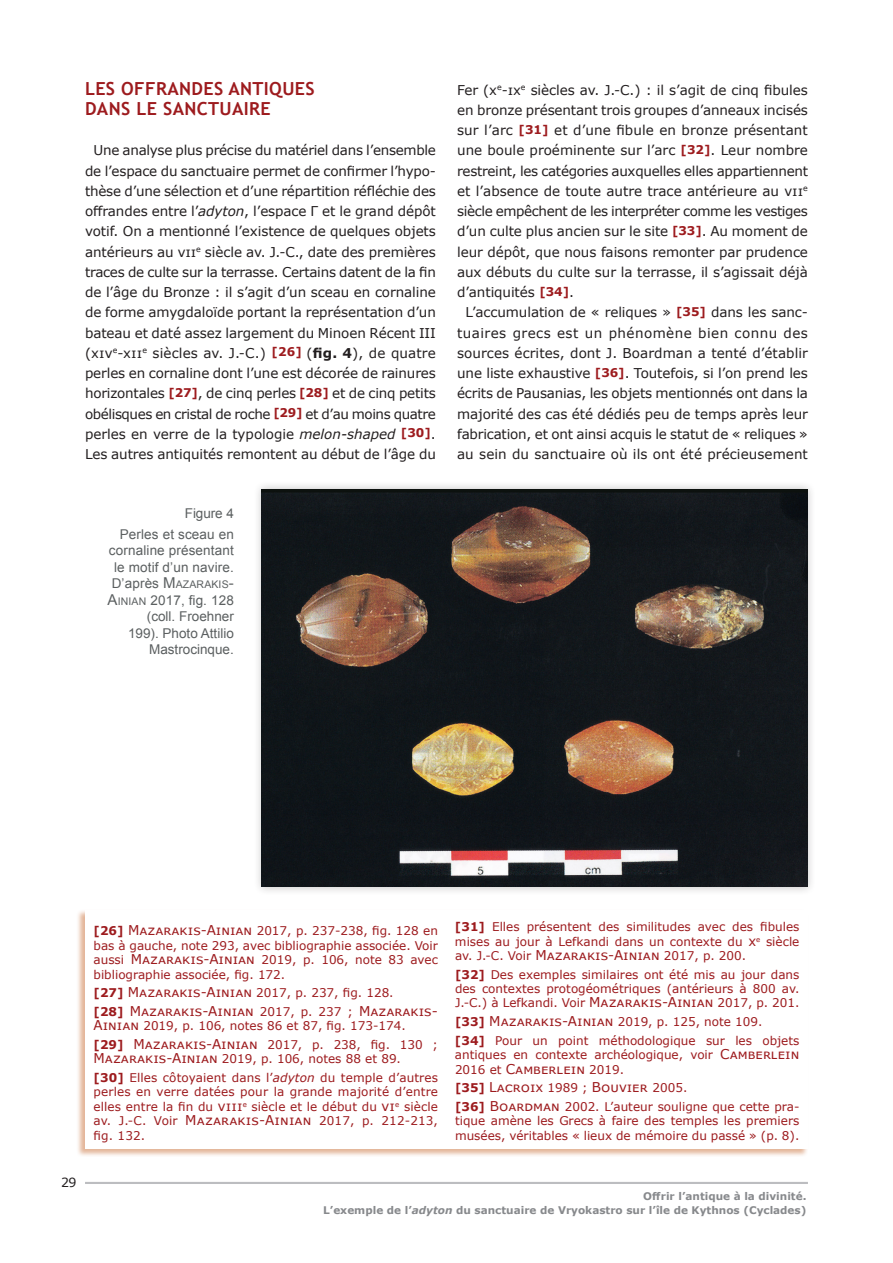
<style>
.page{position:relative;width:893px;height:1263px;background:#fff}
.page>*{position:absolute;margin:0;border:0;box-sizing:border-box;transform-origin:0 0}
.t1{font:700 18px/20.2px "Trebuchet MS";letter-spacing:.02em;color:#9d1b1e}
.t2{font:13.5px/20.2px "Verdana";letter-spacing:-.005em;color:#231f20;text-align:justify}
.t3{font:13.5px/16.5px "Arial";letter-spacing:.01em;color:#5b5f60;text-align:right}
.t4{font:13.5px "Verdana";color:#9d1b1e}
.t5{font:12.6px "Verdana";color:#231f20}
.t6{font:12px/14.4px "Verdana";color:#9d1b1e;text-align:justify}
.t7{font:700 10.5px/13.5px "Verdana";color:#87898c;text-align:right}
.t8{font:10.5px "Arial";letter-spacing:.015em;color:#5b5f60}
.s1{font-style:italic}
.s2{font-weight:700;font-size:12px;color:#9d1b1e}
.s3{font-weight:700}
.s4{font-size:13.5px}
.s5{font-size:15px}
.s6{font-size:10.5px}
.s7{font-weight:700;font-size:12px}
.s8{font-size:12px}
</style>
<div class="page">
<hr style="left:85px;top:1182px;width:723px;height:2px;background:#bcbdc0">
<div style="left:253px;top:480px;width:563px;height:416px;background:#231f20;opacity:.25"></div>
<img style="left:262px;top:489px;width:546px;height:398px">
<div style="left:76px;top:909px;width:732px;height:248px;background:#c86c33;opacity:.5"></div>
<div style="left:85px;top:910px;width:723px;height:238px;background:#fff"></div>
<h1 class="t1" style="left:85px;top:78px;width:231px">LES OFFRANDES ANTIQUES<br>DANS LE SANCTUAIRE</h1>
<p class="t2" style="left:85px;top:140px;width:352px;text-indent:9px">Une analyse plus précise du matériel dans l’ensemble de l’espace du sanctuaire permet de confirmer l’hypo&shy;thèse d’une sélection et d’une répartition réfléchie des offrandes entre l’<span class="s1">adyton</span>, l’espace Γ et le grand dépôt votif. On a mentionné l’existence de quelques objets antérieurs au vii<sup>e</sup> siècle av. J.-C., date des premières traces de culte sur la terrasse. Certains datent de la fin de l’âge du Bronze : il s’agit d’un sceau en cornaline de forme amygdaloïde portant la représentation d’un bateau et daté assez largement du Minoen Récent III (xiv<sup>e</sup>-xii<sup>e</sup> siècles av. J.-C.) <span class="s2">[26]</span> (<span class="s3">fig. 4</span>), de quatre perles en cornaline dont l’une est décorée de rainures horizontales <span class="s2">[27]</span>, de cinq perles <span class="s2">[28]</span> et de cinq petits obélisques en cristal de roche <span class="s2">[29]</span> et d’au moins quatre perles en verre de la typologie <span class="s1">melon-shaped</span> <span class="s2">[30]</span>.<br>Les autres antiquités remontent au début de l’âge du</p>
<p class="t3" style="left:120px;top:503px;width:116px;line-height:20.7px">Figure 4<br>Perles et sceau en</p>
<p class="t3" style="left:109px;top:542px;width:126px;text-align:center">cornaline présentant le motif d’un navire.</p>
<p class="t8" style="left:112px;top:578px;width:124px"><span class="s4">D’après</span> <span class="s5">M</span>AZARAKIS<span class="s5">-</span></p>
<p class="t3" style="left:108px;top:592px;width:128px"><span class="s5">A</span><span class="s6">INIAN</span> 2017, fig. 128 (coll. Froehner<br>199). Photo Attilio<br>Mastrocinque.</p>
<p class="t2" style="left:457px;top:79px;width:352px">Fer (x<sup>e</sup>-ix<sup>e</sup> siècles av. J.-C.) : il s’agit de cinq fibules en bronze présentant trois groupes d’anneaux incisés sur l’arc <span class="s2">[31]</span> et d’une fibule en bronze présentant une boule proéminente sur l’arc <span class="s2">[32]</span>. Leur nombre restreint, les catégories auxquelles elles appartiennent et l’absence de toute autre trace antérieure au vii<sup>e </sup>siècle empêchent de les interpréter comme les vestiges d’un culte plus ancien sur le site <span class="s2">[33]</span>. Au moment de leur dépôt, que nous faisons remonter par prudence aux débuts du culte sur la terrasse, il s’agissait déjà d’antiquités <span class="s2">[34]</span>.</p>
<p class="t2" style="left:457px;top:302px;width:352px;text-indent:9px">L’accumulation de « reliques » <span class="s2">[35]</span> dans les sanc&shy;tuaires grecs est un phénomène bien connu des sources écrites, dont J. Boardman a tenté d’établir une liste exhaustive <span class="s2">[36]</span>. Toutefois, si l’on prend les écrits de Pausanias, les objets mentionnés ont dans la majorité des cas été dédiés peu de temps après leur fabrication, et ont ainsi acquis le statut de « reliques » au sein du sanctuaire où ils ont été précieusement</p>
<p class="t5" style="left:61px;top:1173px;width:17px">29</p>
<p class="t6" style="left:94px;top:924px;width:346px"><span class="s3">[26]</span> <span class="s4">Mazarakis-Ainian</span> 2017, p. 237-238, fig. 128 en bas à gauche, note 293, avec bibliographie associée. Voir aussi <span class="s4">Mazarakis-Ainian</span> 2019, p. 106, note 83 avec bibliographie associée, fig. 172.</p>
<p class="t6" style="left:94px;top:985px;width:302px"><span class="s3">[27]</span> <span class="s4">Mazarakis-Ainian</span> 2017, p. 237, fig. 128.</p>
<p class="t4" style="left:94px;top:1002px;width:346px"><span class="s7">[28]</span> Mazarakis-Ainian <span class="s8">2017, p. 237 ;</span> Mazarakis-</p>
<p class="t6" style="left:94px;top:1016px;width:346px;line-height:18.6px"><span class="s4">Ainian</span> 2019, p. 106, notes 86 et 87, fig. 173-174. <span class="s3">[29]</span> <span class="s4">Mazarakis-Ainian</span> 2017, p. 238, fig. 130 ;</p>
<p class="t6" style="left:94px;top:1049px;width:346px;line-height:18.6px"><span class="s4">Mazarakis-Ainian</span> 2019, p. 106, notes 88 et 89.<br><span class="s3">[30]</span> Elles côtoyaient dans l’<span class="s1">adyton</span> du temple d’autres</p>
<p class="t6" style="left:94px;top:1085px;width:346px">perles en verre datées pour la grande majorité d’entre elles entre la fin du <span class="s4">viii</span><sup>e</sup> siècle et le début du <span class="s4">vi</span><sup>e</sup> siècle av. J.-C. Voir <span class="s4">Mazarakis-Ainian</span> 2017, p. 212-213, fig. 132.</p>
<p class="t6" style="left:455px;top:919px;width:346px"><span class="s3">[31]</span> Elles présentent des similitudes avec des fibules mises au jour à Lefkandi dans un contexte du <span class="s4">x</span><sup>e</sup> siècle av. J.-C. Voir <span class="s4">Mazarakis-Ainian</span> 2017, p. 200.</p>
<p class="t6" style="left:455px;top:967px;width:346px"><span class="s3">[32]</span> Des exemples similaires ont été mis au jour dans des contextes protogéométriques (antérieurs à 800 av.<br>J.-C.) à Lefkandi. Voir <span class="s4">Mazarakis-Ainian</span> 2017, p. 201.</p>
<p class="t6" style="left:455px;top:1012px;width:346px;line-height:18.6px"><span class="s3">[33]</span> <span class="s4">Mazarakis-Ainian</span> 2019, p. 125, note 109.<br><span class="s3">[34]</span> Pour un point méthodologique sur les objets</p>
<p class="t6" style="left:455px;top:1047px;width:346px">antiques en contexte archéologique, voir <span class="s4">Camberlein<br></span>2016 et <span class="s4">Camberlein</span> 2019.</p>
<p class="t4" style="left:455px;top:1078px;width:234px"><span class="s7">[35]</span> Lacroix <span class="s8">1989 ;</span> Bouvier <span class="s8">2005.</span></p>
<p class="t6" style="left:455px;top:1099px;width:346px"><span class="s3">[36]</span> <span class="s4">Boardman</span> 2002. L’auteur souligne que cette pra&shy;tique amène les Grecs à faire des temples les premiers musées, véritables « lieux de mémoire du passé » (p. 8).</p>
<p class="t7" style="left:323px;top:1189px;width:485px">Offrir l’antique à la divinité.<br>L’exemple de l’<span class="s1">adyton</span> du sanctuaire de Vryokastro sur l’île de Kythnos (Cyclades)</p>
</div>
